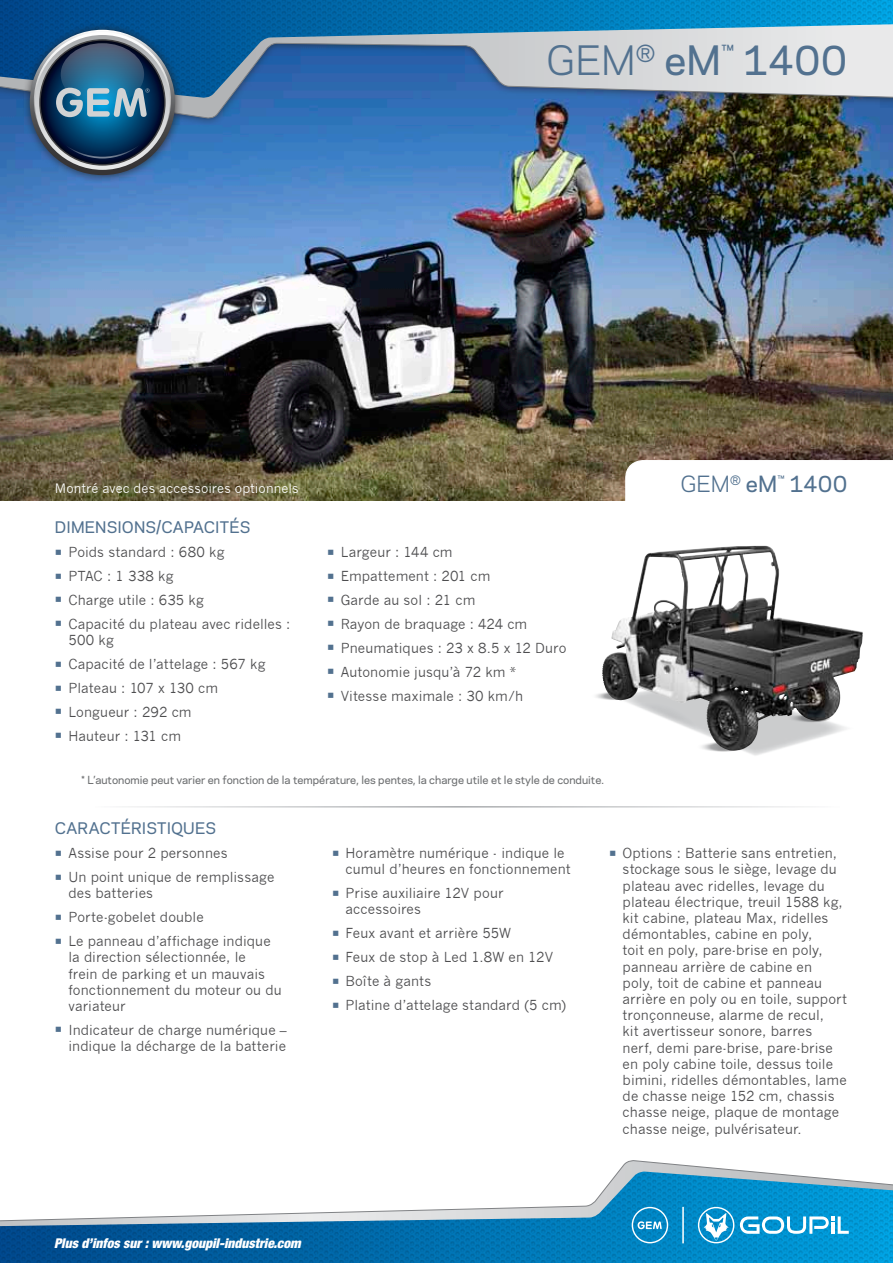
<style>
.page{position:relative;width:893px;height:1263px;background:#fff}
.page>*{position:absolute;margin:0;border:0;box-sizing:border-box;transform-origin:0 0}
.t1{font:500 37.95px "Galaxie Polaris";letter-spacing:-.005em;color:#52718f}
.t2{font:500 21px "Galaxie Polaris";color:#52718f}
.t3{font:500 15px "Galaxie Polaris";letter-spacing:.005em;color:#52718f}
.t4{font:13.5px/16.2px "News Gothic";letter-spacing:.005em;color:#4d4d4f}
.t5{font:italic 900 condensed 13.5px "Helvetica Neue";color:#fff}
.t6{font:12.75px "News Gothic";letter-spacing:.01em;color:#fff}
.t7{font:500 10.5px "Galaxie Polaris";color:#6d6f71}
.s1{font-weight:400}
.s2{font-family:"Galaxie Polaris";font-size:19.95px;color:#52718f}
</style>
<div class="page">
<svg style="left:589px;top:691px;width:45px;height:9px"></svg>
<svg style="left:606px;top:679px;width:241px;height:77px"></svg>
<hr style="left:809px;top:719px;width:19px;height:3px;background:#231f20;border-radius:50%">
<svg style="left:785px;top:714px;width:46px;height:9px"></svg>
<img style="left:602px;top:581px;width:163px;height:101px">
<img style="left:0;top:98px;width:893px;height:483px">
<img style="left:0;top:0;width:893px;height:98px">
<svg style="left:618px;top:1160px;width:131px;height:11px"></svg>
<img style="left:0;top:1171px;width:893px;height:92px">
<div style="left:21px;top:21px;width:162px;height:162px;background:#231f20;opacity:.75"></div>
<svg style="left:30px;top:30px;width:145px;height:145px;background:#656668"></svg>
<svg style="left:34px;top:32px;width:137px;height:137px"></svg>
<svg style="left:35px;top:35px;width:135px;height:135px"></svg>
<svg style="left:39px;top:39px;width:127px;height:127px"></svg>
<svg style="left:41px;top:41px;width:123px;height:123px;background:#002f57"></svg>
<svg style="left:63px;top:143px;width:78px;height:15px"></svg>
<svg style="left:56px;top:43px;width:94px;height:74px;background:#4e7995"></svg>
<svg style="left:740px;top:1216px;width:109px;height:18px"></svg>
<svg style="left:698px;top:1207px;width:36px;height:36px"></svg>
<svg style="left:632px;top:1207px;width:36px;height:36px"></svg>
<hr style="left:682px;top:1207px;width:2px;height:36px;background:#fff">
<h1 class="t1" style="left:546px;top:32px;width:303px"><span class="s1">GEM</span><sup>®</sup> eM<sup>™</sup> 1400</h1>
<p class="t6" style="left:55px;top:481px;width:245px">Montré avec des accessoires optionnels</p>
<h2 class="t2" style="left:680px;top:468px;width:169px"><span class="s1">GEM</span><sup>®</sup> eM<sup>™</sup> 1400</h2>
<p class="t3" style="left:55px;top:516px;width:197px">DIMENSIONS/CAPACITÉS</p>
<p class="t4" style="left:55px;top:544px;width:171px"><span class="s2">•</span> Poids standard : 680 kg</p>
<p class="t4" style="left:55px;top:568px;width:120px"><span class="s2">•</span> PTAC : 1 338 kg</p>
<p class="t4" style="left:55px;top:592px;width:151px"><span class="s2">•</span> Charge utile : 635 kg</p>
<p class="t4" style="left:68px;top:616px;width:223px;text-indent:-13px"><span class="s2">•</span> Capacité du plateau avec ridelles :<br>500 kg</p>
<p class="t4" style="left:55px;top:656px;width:212px"><span class="s2">•</span> Capacité de l’attelage : 567 kg</p>
<p class="t4" style="left:55px;top:680px;width:165px"><span class="s2">•</span> Plateau : 107 x 130 cm</p>
<p class="t4" style="left:55px;top:704px;width:138px"><span class="s2">•</span> Longueur : 292 cm</p>
<p class="t4" style="left:55px;top:728px;width:128px"><span class="s2">•</span> Hauteur : 131 cm</p>
<p class="t4" style="left:327px;top:544px;width:127px"><span class="s2">•</span> Largeur : 144 cm</p>
<p class="t4" style="left:327px;top:568px;width:165px"><span class="s2">•</span> Empattement : 201 cm</p>
<p class="t4" style="left:327px;top:592px;width:150px"><span class="s2">•</span> Garde au sol : 21 cm</p>
<p class="t4" style="left:327px;top:616px;width:202px"><span class="s2">•</span> Rayon de braquage : 424 cm</p>
<p class="t4" style="left:327px;top:640px;width:241px"><span class="s2">•</span> Pneumatiques : 23 x 8.5 x 12 Duro</p>
<p class="t4" style="left:327px;top:664px;width:190px"><span class="s2">•</span> Autonomie jusqu’à 72 km *</p>
<p class="t4" style="left:327px;top:688px;width:197px"><span class="s2">•</span> Vitesse maximale : 30 km/h</p>
<p class="t7" style="left:82px;top:772px;width:524px">* L’autonomie peut varier en fonction de la température, les pentes, la charge utile et le style de conduite.</p>
<p class="t3" style="left:55px;top:817px;width:163px">CARACTÉRISTIQUES</p>
<p class="t4" style="left:55px;top:845px;width:174px"><span class="s2">•</span> Assise pour 2 personnes</p>
<p class="t4" style="left:68px;top:869px;width:207px;text-indent:-13px"><span class="s2">•</span> Un point unique de remplissage des batteries</p>
<p class="t4" style="left:55px;top:909px;width:150px"><span class="s2">•</span> Porte-gobelet double</p>
<p class="t4" style="left:68px;top:933px;width:215px;text-indent:-13px"><span class="s2">•</span> Le panneau d’affichage indique la direction sélectionnée, le<br>frein de parking et un mauvais fonctionnement du moteur ou du variateur</p>
<p class="t4" style="left:55px;top:1022px;width:233px;text-align:right"><span class="s2">•</span> Indicateur de charge numérique – indique la décharge de la batterie</p>
<p class="t4" style="left:346px;top:845px;width:227px;text-indent:-13px"><span class="s2">•</span> Horamètre numérique - indique le cumul d’heures en fonctionnement</p>
<p class="t4" style="left:346px;top:885px;width:159px;text-indent:-13px"><span class="s2">•</span> Prise auxiliaire 12V pour accessoires</p>
<p class="t4" style="left:332px;top:925px;width:181px"><span class="s2">•</span> Feux avant et arrière 55W</p>
<p class="t4" style="left:332px;top:949px;width:223px"><span class="s2">•</span> Feux de stop à Led 1.8W en 12V</p>
<p class="t4" style="left:332px;top:973px;width:101px"><span class="s2">•</span> Boîte à gants</p>
<p class="t4" style="left:332px;top:997px;width:235px"><span class="s2">•</span> Platine d’attelage standard (5 cm)</p>
<p class="t4" style="left:623px;top:845px;width:226px;text-indent:-13px"><span class="s2">•</span> Options : Batterie sans entretien, stockage sous le siège, levage du plateau avec ridelles, levage du plateau électrique, treuil 1588 kg, kit cabine, plateau Max, ridelles démontables, cabine en poly,<br>toit en poly, pare-brise en poly, panneau arrière de cabine en<br>poly, toit de cabine et panneau arrière en poly ou en toile, support tronçonneuse, alarme de recul,<br>kit avertisseur sonore, barres<br>nerf, demi pare-brise, pare-brise en poly cabine toile, dessus toile bimini, ridelles démontables, lame de chasse neige 152 cm, chassis chasse neige, plaque de montage chasse neige, pulvérisateur.</p>
<p class="t5" style="left:54px;top:1234px;width:248px">Plus d’infos sur : www.goupil-industrie.com</p>
</div>
